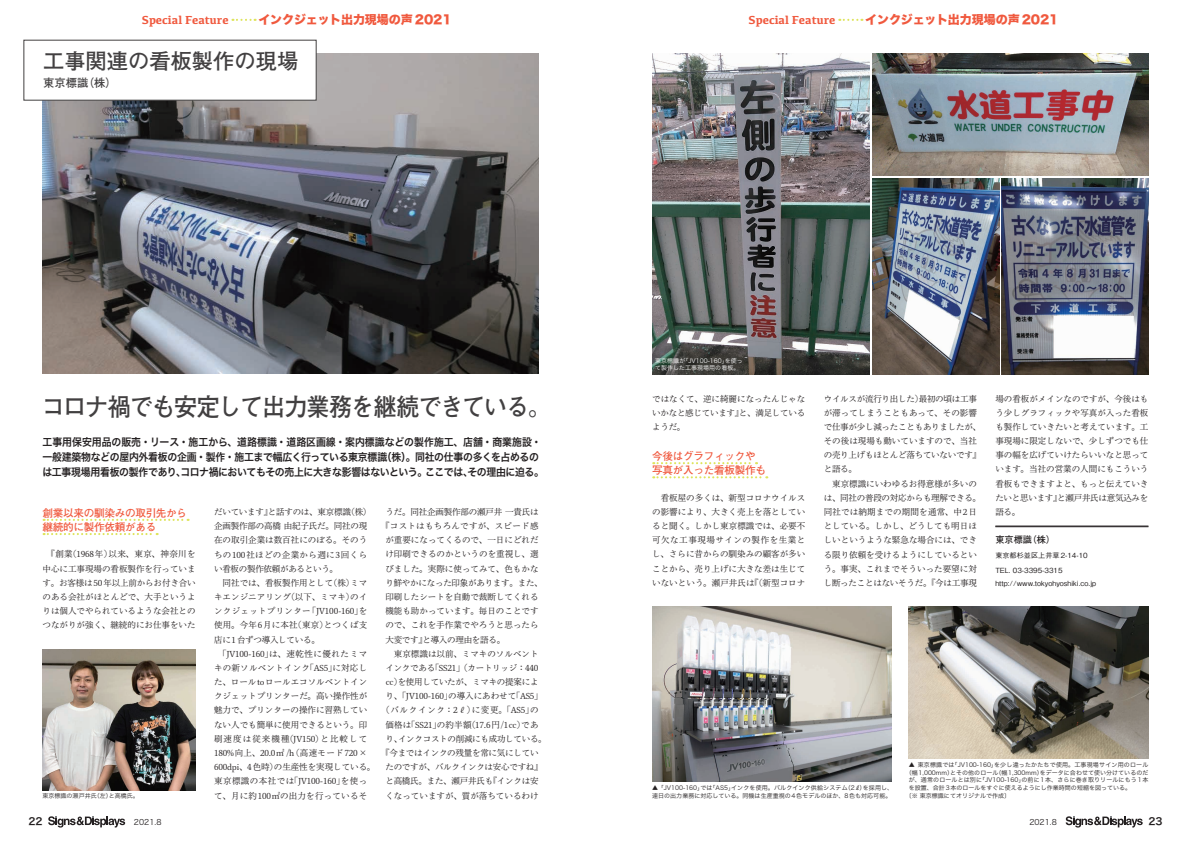
<style>
.page{position:relative;width:1191px;height:842px;background:#fff}
.page>*{position:absolute;margin:0;border:0;box-sizing:border-box;transform-origin:0 0}
.t1{font:700 24.8px "Futo Go B101 Pr 6 N";letter-spacing:-.045em;color:#424041;scale:.93 1}
.t2{font:700 21.3px "Futo Go B101 Pr 6 N";color:#424041}
.t3{font:12px "Hira Kaku Std N W8";letter-spacing:-.01em;color:#f0593e}
.t4{font:700 12px "Kefa";color:#f0593e}
.t5{font:700 11.3px "Futo Go B101 Pr 6 N";color:#424041}
.t6{font:10.6px/14.9px "Hira Kaku Pro W6";letter-spacing:-.03em;color:#231f20;scale:.93 1}
.t7{font:700 10.6px/14.2px "Futo Go B101 Pr 6 N";letter-spacing:-.03em;color:#f0593e}
.t8{font:9.9px "Hira Kaku Pro W6";color:#231f20}
.t9{font:700 9.2px "Futo Go B101 Pr 6 N";color:#231f20}
.t10{font:8.5px/14.2px "Toppan Bunkyu Mincho Pr 6 N";color:#231f20;text-align:justify}
.t11{font:8.5px "Toppan Bunkyu Mincho Pr 6 N";letter-spacing:-.03em;color:#231f20}
.t12{font:8.5px "Toppan Bunkyu Mincho Pr 6 N";letter-spacing:-.025em;color:#231f20}
.t13{font:8.5px "Toppan Bunkyu Mincho Pr 6 N";letter-spacing:.025em;color:#231f20}
.t14{font:8.5px "Toppan Bunkyu Mincho Pr 6 N";letter-spacing:.085em;color:#231f20}
.t15{font:8.5px "Toppan Bunkyu Mincho Pr 6 N";letter-spacing:-.02em;color:#231f20}
.t16{font:8.5px "Toppan Bunkyu Mincho Pr 6 N";letter-spacing:.035em;color:#231f20}
.t17{font:7.8px "Hira Kaku Pro W3";color:#231f20}
.t18{font:500 7.1px/14.9px "Gothic BBB Pr 6 N";color:#231f20}
.t19{font:6px/7.8px "Hira Kaku Pro W3";color:#231f20}
.t20{font:6px "Hira Kaku Pro W3";letter-spacing:.025em;color:#231f20}
.t21{font:6px/7.8px "Hira Kaku Pro W3";color:#fff}
</style>
<div class="page">
<svg style="left:48px;top:816px;width:77px;height:11px"></svg>
<svg style="left:1065px;top:816px;width:77px;height:11px"></svg>
<svg style="left:232px;top:19px;width:24px;height:2px"></svg>
<svg style="left:839px;top:19px;width:23px;height:2px"></svg>
<svg style="left:653px;top:462px;width:104px;height:2px"></svg>
<svg style="left:653px;top:476px;width:114px;height:2px"></svg>
<svg style="left:44px;top:519px;width:145px;height:2px"></svg>
<svg style="left:44px;top:533px;width:114px;height:2px"></svg>
<img style="left:42px;top:54px;width:497px;height:320px">
<div style="left:23px;top:40px;width:294px;height:61px;background:#fff;border:1px solid #424040"></div>
<img style="left:652px;top:54px;width:217px;height:320px">
<img style="left:872px;top:54px;width:276px;height:122px">
<img style="left:872px;top:178px;width:127px;height:196px">
<img style="left:1002px;top:178px;width:146px;height:196px">
<img style="left:43px;top:649px;width:153px;height:141px">
<img style="left:652px;top:607px;width:239px;height:175px">
<img style="left:909px;top:607px;width:239px;height:152px">
<hr style="left:995px;top:526px;width:153px;height:1px;background:#231f20">
<h3 class="t4" style="left:142px;top:12px;width:88px">Special Feature</h3>
<h3 class="t3" style="left:258px;top:13px;width:195px">インクジェット出力現場の声 2021</h3>
<h3 class="t4" style="left:748px;top:12px;width:88px">Special Feature</h3>
<h3 class="t3" style="left:865px;top:13px;width:195px">インクジェット出力現場の声 2021</h3>
<h2 class="t2" style="left:43px;top:44px;width:257px">工事関連の看板製作の現場</h2>
<h3 class="t5" style="left:43px;top:74px;width:75px">東京標識（株）</h3>
<p class="t21" style="left:655px;top:356px;width:89px">東京標識が「JV100-160」を使って製作した工事現場用の看板。</p>
<p class="t10" style="left:823px;top:390px;width:159px;text-align:left">ウイルスが流行り出した）最初の頃は工事が滞ってしまうこともあって、その影響で仕事が少し減ったこともありましたが、その後は現場も動いていますので、当社の売り上げもほとんど落ちていないです』と語る。<br>　東京標識にいわゆるお得意様が多いのは、同社の普段の対応からも理解できる。同社では納期までの期間を通常、中2日としている。しかし、どうしても明日ほしいというような緊急な場合には、できる限り依頼を受けるようにしているという。事実、これまでそういった要望に対し断ったことはないそうだ。『今は工事現</p>
<p class="t10" style="left:995px;top:390px;width:155px">場の看板がメインなのですが、今後はもう少しグラフィックや写真が入った看板も製作していきたいと考えています。工事現場に限定しないで、少しずつでも仕事の幅を広げていけたらいいなと思っています。当社の営業の人間にもこういう看板もできますよと、もっと伝えていきたいと思います』と瀬戸井氏は意気込みを語る。</p>
<p class="t10" style="left:652px;top:390px;width:155px">ではなくて、逆に綺麗になったんじゃないかなと感じています』と、満足しているようだ。</p>
<p class="t7" style="left:652px;top:449px;width:115px">今後はグラフィックや写真が入った看板製作も</p>
<p class="t10" style="left:652px;top:489px;width:155px">　看板屋の多くは、新型コロナウイルスの影響により、大きく売上を落としていると聞く。しかし東京標識では、必要不可欠な工事現場サインの製作を生業とし、さらに昔からの馴染みの顧客が多いことから、売り上げに大きな差は生じていないという。瀬戸井氏は『（新型コロナ</p>
<h1 class="t1" style="left:42px;top:387px;width:549px">コロナ禍でも安定して出力業務を継続できている。</h1>
<p class="t6" style="left:42px;top:434px;width:541px">工事用保安用品の販売・リース・施工から、道路標識・道路区画線・案内標識などの製作施工、店舗・商業施設・一般建築物などの屋内外看板の企画・製作・施工まで幅広く行っている東京標識（株）。同社の仕事の多くを占めるのは工事現場用看板の製作であり、コロナ禍においてもその売上に大きな影響はないという。ここでは、その理由に迫る。</p>
<p class="t10" style="left:214px;top:504px;width:163px;text-align:left">だいています』と話すのは、東京標識（株）企画製作部の高橋 由紀子氏だ。同社の現在の取引企業は数百社にのぼる。そのうちの100社ほどの企業から週に3回くらい看板の製作依頼があるという。<br>　同社では、看板製作用として（株）ミマキエンジニアリング（以下、ミマキ）のインクジェットプリンター「JV100-160」を使用。今年6月に本社（東京）とつくば支店に1台ずつ導入している。<br>　「JV100-160」は、速乾性に優れたミマキの新ソルベントインク「AS5」に対応した、ロールtoロールエコソルベントインクジェットプリンターだ。高い操作性が魅力で、プリンターの操作に習熟していない人でも簡単に使用できるという。印刷速度は従来機種（JV150）と比較して<br>180%向上、20.0㎡ /h（高速モード720×<br>600dpi、4色時）の生産性を実現している。東京標識の本社では「JV100-160」を使って、月に約100㎡の出力を行っているそ</p>
<p class="t15" style="left:385px;top:504px;width:155px">うだ。同社企画製作部の瀬戸井 一貴氏は</p>
<p class="t16" style="left:381px;top:518px;width:159px">『コストはもちろんですが、スピード感</p>
<p class="t10" style="left:385px;top:532px;width:155px">が重要になってくるので、一日にどれだ</p>
<p class="t10" style="left:385px;top:546px;width:155px">け印刷できるのかというのを重視し、選</p>
<p class="t10" style="left:385px;top:560px;width:155px">びました。実際に使ってみて、色もかな</p>
<p class="t12" style="left:385px;top:575px;width:159px">り鮮やかになった印象があります。また、</p>
<p class="t10" style="left:385px;top:589px;width:155px">印刷したシートを自動で裁断してくれる</p>
<p class="t10" style="left:385px;top:603px;width:155px">機能も助かっています。毎日のことです</p>
<p class="t10" style="left:385px;top:617px;width:155px">ので、これを手作業でやろうと思ったら</p>
<p class="t11" style="left:385px;top:631px;width:121px">大変です』と導入の理由を語る。</p>
<p class="t10" style="left:385px;top:645px;width:155px">　東京標識は以前、ミマキのソルベント</p>
<p class="t11" style="left:385px;top:660px;width:155px">インクである「SS21」（カートリッジ：440</p>
<p class="t12" style="left:385px;top:674px;width:155px">㏄）を使用していたが、ミマキの提案によ</p>
<p class="t11" style="left:385px;top:688px;width:159px">り、「JV100-160」の導入にあわせて「AS5」</p>
<p class="t14" style="left:381px;top:702px;width:159px">（バルクインク：2ℓ）に変更。「AS5」の</p>
<p class="t13" style="left:385px;top:717px;width:155px">価格は「SS21」の約半額（17.6円/1㏄）であ</p>
<p class="t11" style="left:385px;top:731px;width:163px">り、インクコストの削減にも成功している。</p>
<p class="t11" style="left:381px;top:745px;width:159px">『今まではインクの残量を常に気にしてい</p>
<p class="t11" style="left:385px;top:759px;width:159px">たのですが、バルクインクは安心ですね』</p>
<p class="t12" style="left:385px;top:773px;width:155px">と高橋氏。また、瀬戸井氏も『インクは安</p>
<p class="t10" style="left:385px;top:787px;width:155px">くなっていますが、質が落ちているわけ</p>
<p class="t7" style="left:43px;top:505px;width:146px">創業以来の馴染みの取引先から継続的に製作依頼がある</p>
<p class="t10" style="left:43px;top:546px;width:155px">　『創業（1968年）以来、東京、神奈川を中心に工事現場の看板製作を行っています。お客様は50年以上前からお付き合いのある会社がほとんどで、大手というよりは個人でやられているような会社とのつながりが強く、継続的にお仕事をいた</p>
<p class="t9" style="left:995px;top:532px;width:61px">東京標識（株）</p>
<p class="t18" style="left:995px;top:547px;width:94px">東京都杉並区上井草2-14-10<br>TEL. 03-3395-3315</p>
<p class="t18" style="left:995px;top:575px;width:102px">http://www.tokyohyoshiki.co.jp</p>
<p class="t20" style="left:909px;top:759px;width:241px">▲ 東京標識では「JV100-160」を少し違ったかたちで使用。工事現場サイン用のロール</p>
<p class="t19" style="left:905px;top:768px;width:244px">（幅1,000mm）とその他のロール（幅1,300mm）をデータに合わせて使い分けているのだ</p>
<p class="t19" style="left:909px;top:776px;width:241px">が、通常のロールとは別に「JV100-160」の前に1本、さらに巻き取りリールにもう1本</p>
<p class="t19" style="left:909px;top:783px;width:224px">を設置、合計3本のロールをすぐに使えるようにし作業時間の短縮を図っている。</p>
<p class="t19" style="left:905px;top:791px;width:106px">〔※ 東京標識にてオリジナルで作成〕</p>
<p class="t19" style="left:43px;top:792px;width:98px">東京標識の瀬戸井氏（左）と高橋氏。</p>
<p class="t19" style="left:652px;top:783px;width:242px">▲ 「JV100-160」では「AS5」インクを使用。バルクインク供給システム（2ℓ）を採用し、連日の出力業務に対応している。同機は生産重視の4色モデルのほか、8色も対応可能。</p>
<p class="t8" style="left:28px;top:812px;width:16px">22</p>
<p class="t17" style="left:134px;top:815px;width:29px">2021.8</p>
<p class="t17" style="left:1029px;top:815px;width:29px">2021.8</p>
<p class="t8" style="left:1148px;top:812px;width:16px">23</p>
</div>
